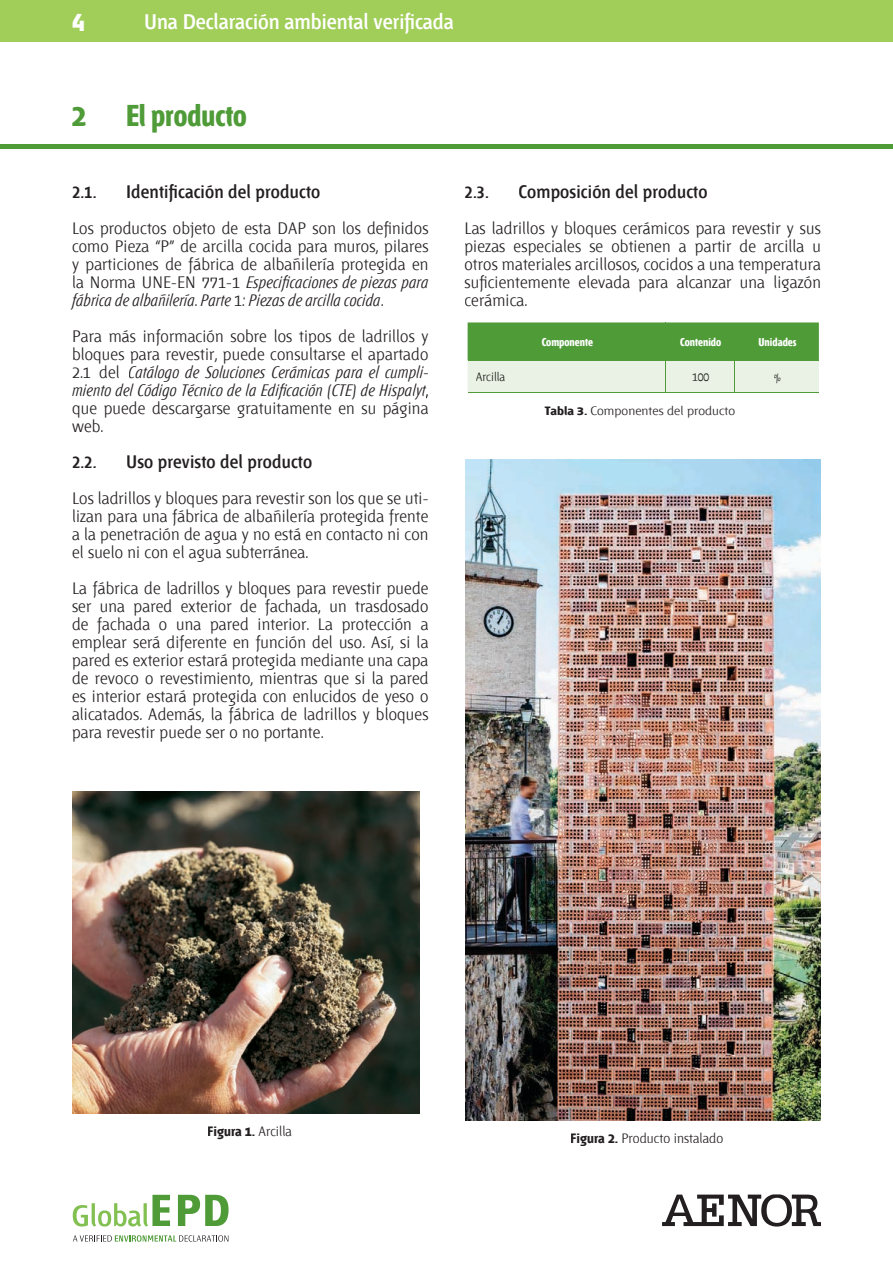
<style>
.page{position:relative;width:893px;height:1263px;background:#fff}
.page>*{position:absolute;margin:0;border:0;box-sizing:border-box;transform-origin:0 0}
.t1{font:30px "AENOR Fontana ND Titulares";color:#4f9b38}
.t2{font:27px "AENOR Fontana ND Titulares";color:#fff}
.t3{font:21px "AENOR Fontana ND Demibold";color:#fff}
.t4{font:18px "AENOR Fontana ND Demibold";letter-spacing:.01em;color:#231f20}
.t5{font:16.5px/18px "AENOR Fontana ND";letter-spacing:.01em;color:#231f20;text-align:justify}
.t6{font:13.5px "AENOR Fontana ND";letter-spacing:.005em;color:#231f20}
.t7{font:700 13.5px "AENOR Fontana ND";letter-spacing:.005em;color:#231f20}
.t8{font:12px "AENOR Fontana ND";letter-spacing:.005em;color:#231f20;scale:1.11 1}
.t9{font:12px "AENOR Fontana ND";color:#1c1d1b}
.t10{font:11.25px "AENOR Fontana ND Titulares";color:#fff}
.s1{font-style:italic}
.s2{font-weight:700}
.s3{font-weight:400}
</style>
<div class="page">
<div style="left:0;top:0;width:893px;height:42px;background:#a1ce59"></div>
<svg style="left:73px;top:1235px;width:155px;height:7px"></svg>
<svg style="left:73px;top:1195px;width:97px;height:31px"></svg>
<svg style="left:178px;top:1195px;width:51px;height:31px"></svg>
<svg style="left:662px;top:1194px;width:159px;height:32px"></svg>
<hr style="left:0;top:144px;width:893px;height:4px;background:#4f9b38">
<svg style="left:468px;top:322px;width:351px;height:70px;background:#93c184"></svg>
<hr style="left:665px;top:322px;width:1px;height:38px;background:#4f9b38">
<hr style="left:468px;top:360px;width:197px;height:1px;background:#4f9b38">
<hr style="left:665px;top:360px;width:69px;height:1px;background:#4f9b38">
<hr style="left:734px;top:360px;width:85px;height:1px;background:#4f9b38">
<hr style="left:665px;top:361px;width:1px;height:31px;background:#4f9b38">
<hr style="left:734px;top:361px;width:1px;height:31px;background:#4f9b38">
<hr style="left:468px;top:392px;width:197px;height:1px;background:#4f9b38">
<hr style="left:665px;top:392px;width:69px;height:1px;background:#4f9b38">
<hr style="left:734px;top:392px;width:85px;height:1px;background:#4f9b38">
<div style="left:476px;top:372px;width:29px;height:9px;background:#e9f2e4"></div>
<div style="left:693px;top:373px;width:16px;height:8px;background:#e9f2e4"></div>
<div style="left:774px;top:373px;width:7px;height:10px;background:#e9f2e4"></div>
<img style="left:72px;top:791px;width:348px;height:322px">
<img style="left:465px;top:460px;width:356px;height:660px">
<h2 class="t2" style="left:72px;top:9px;width:14px">4</h2>
<p class="t3" style="left:144px;top:12px;width:311px">Una Declaración ambiental verificada</p>
<h1 class="t1" style="left:72px;top:101px;width:15px">2</h1>
<h1 class="t1" style="left:126px;top:101px;width:122px">El producto</h1>
<p class="t4" style="left:72px;top:183px;width:26px">2.1.</p>
<p class="t4" style="left:126px;top:183px;width:196px">Identificación del producto</p>
<p class="t5" style="left:72px;top:220px;width:358px">Los productos objeto de esta DAP son los definidos como Pieza “P” de arcilla cocida para muros, pilares y particiones de fábrica de albañilería protegida en la Norma UNE-EN 771-1 <span class="s1">Especificaciones de piezas para fábrica de albañilería. Parte 1: Piezas de arcilla cocida</span>.</p>
<p class="t5" style="left:72px;top:328px;width:358px">Para más información sobre los tipos de ladrillos y bloques para revestir, puede consultarse el apartado 2.1 del <span class="s1">Catálogo de Soluciones Cerámicas para el cumpli&shy;miento del Código Técnico de la Edificación (CTE) de Hispalyt</span>, que puede descargarse gratuitamente en su página web.</p>
<p class="t4" style="left:72px;top:453px;width:26px">2.2.</p>
<p class="t4" style="left:126px;top:453px;width:188px">Uso previsto del producto</p>
<p class="t5" style="left:72px;top:490px;width:358px">Los ladrillos y bloques para revestir son los que se uti&shy;lizan para una fábrica de albañilería protegida frente a la penetración de agua y no está en contacto ni con el suelo ni con el agua subterránea.</p>
<p class="t5" style="left:72px;top:580px;width:358px">La fábrica de ladrillos y bloques para revestir puede ser una pared exterior de fachada, un trasdosado de fachada o una pared interior. La protección a emplear será diferente en función del uso. Así, si la pared es exterior estará protegida mediante una capa de revoco o revestimiento, mientras que si la pared es interior estará protegida con enlucidos de yeso o alicatados. Además, la fábrica de ladrillos y bloques para revestir puede ser o no portante.</p>
<p class="t4" style="left:464px;top:183px;width:26px">2.3.</p>
<p class="t4" style="left:518px;top:183px;width:191px">Composición del producto</p>
<p class="t5" style="left:464px;top:220px;width:358px">Las ladrillos y bloques cerámicos para revestir y sus piezas especiales se obtienen a partir de arcilla u otros materiales arcillosos, cocidos a una temperatura suficientemente elevada para alcanzar una ligazón cerámica.</p>
<p class="t10" style="left:542px;top:336px;width:53px">Componente</p>
<p class="t10" style="left:680px;top:336px;width:43px">Contenido</p>
<p class="t10" style="left:758px;top:336px;width:40px">Unidades</p>
<p class="t9" style="left:476px;top:371px;width:31px">Arcilla</p>
<p class="t9" style="left:692px;top:371px;width:19px">100</p>
<p class="t9" style="left:774px;top:371px;width:9px">%</p>
<p class="t8" style="left:545px;top:405px;width:173px"><span class="s2">Tabla 3.</span> Componentes del producto</p>
<p class="t7" style="left:207px;top:1125px;width:86px">Figura 1. <span class="s3">Arcilla</span></p>
<p class="t6" style="left:570px;top:1132px;width:154px"><span class="s2">Figura 2.</span> Producto instalado</p>
</div>
